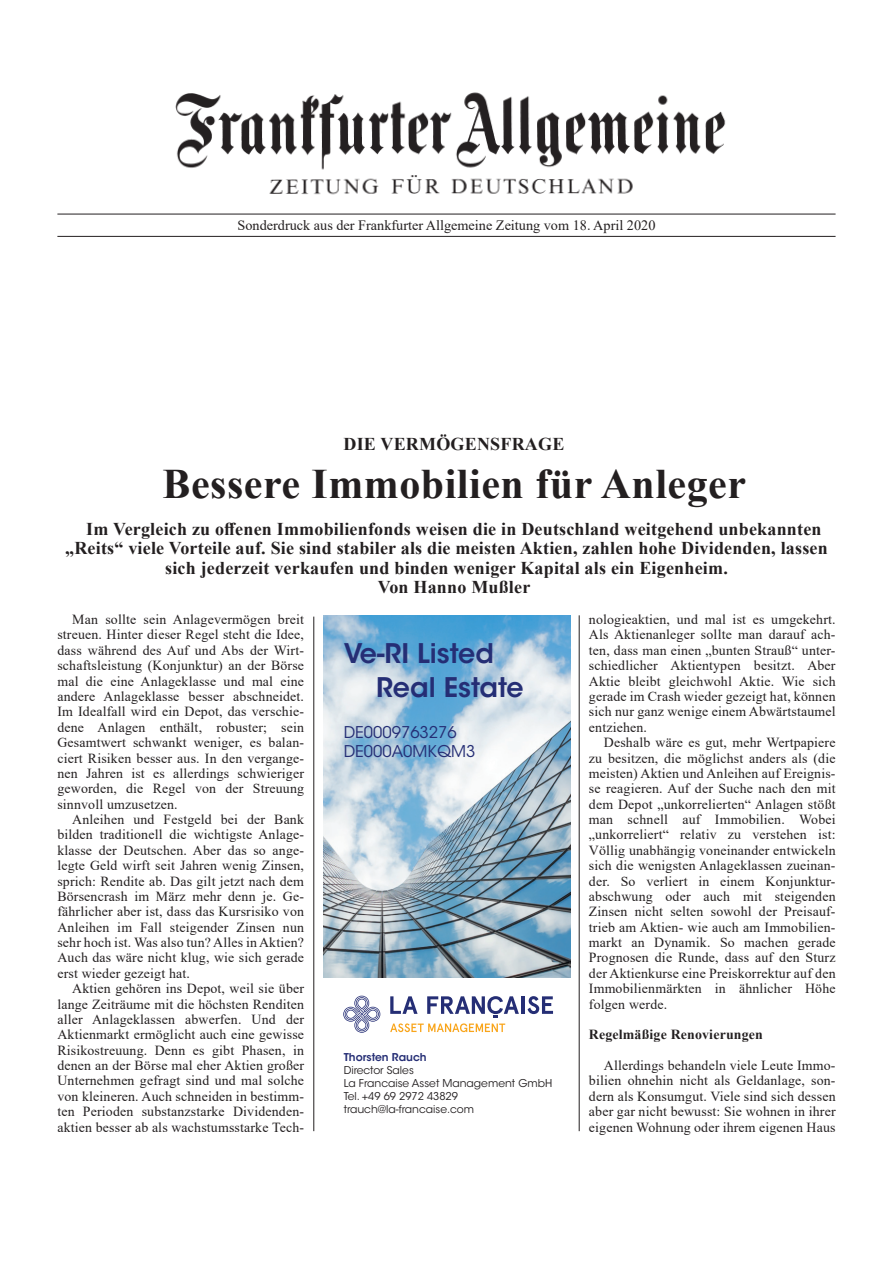
<style>
.page{position:relative;width:893px;height:1263px;background:#fff}
.page>*{position:absolute;margin:0;border:0;box-sizing:border-box;transform-origin:0 0}
.t1{font:700 42px "Times New Roman";letter-spacing:.01em;color:#231f20}
.t2{font:600 26.85px/33.6px "ITC Avant Garde Std";color:#252e75}
.t3{font:700 18px "Times New Roman";letter-spacing:.01em;color:#231f20}
.t4{font:16.05px/18.8px "ITC Avant Garde Std";color:#252e75}
.t5{font:14.25px "Times New Roman";color:#231f20}
.t6{font:13.8px/15.3px "Times New Roman";letter-spacing:.01em;color:#231f20;text-align:justify}
.t7{font:700 13.8px "Times New Roman";letter-spacing:.01em;color:#231f20}
.t8{font:10.8px/12.9px "ITC Avant Garde Std";color:#231f20}
.s1{font-weight:600;color:#252e75}
</style>
<div class="page">
<hr style="left:57px;top:236px;width:779px;height:1px;background:#231f20">
<hr style="left:57px;top:214px;width:779px;height:1px;background:#231f20">
<img style="left:175px;top:92px;width:551px;height:103px">
<hr style="left:579px;top:615px;width:1px;height:516px;background:#231f20">
<hr style="left:313px;top:617px;width:1px;height:514px;background:#231f20">
<img style="left:323px;top:615px;width:247px;height:362px">
<hr style="left:521px;top:996px;width:4px;height:18px;background:#252e75">
<svg style="left:528px;top:996px;width:25px;height:18px"></svg>
<svg style="left:390px;top:996px;width:129px;height:36px"></svg>
<svg style="left:343px;top:996px;width:37px;height:37px"></svg>
<p class="t5" style="left:238px;top:215px;width:419px">Sonderdruck aus der Frankfurter Allgemeine Zeitung vom 18. April 2020</p>
<p class="t3" style="left:343px;top:431px;width:222px">DIE VERMÖGENSFRAGE</p>
<p class="t1" style="left:163px;top:454px;width:585px">Bessere Immobilien für Anleger</p>
<p class="t3" style="left:86px;top:516px;width:737px">Im Vergleich zu offenen Immobilienfonds weisen die in Deutschland weitgehend unbekannten</p>
<p class="t3" style="left:65px;top:535px;width:764px">„Reits“ viele Vorteile auf. Sie sind stabiler als die meisten Aktien, zahlen hohe Dividenden, lassen</p>
<p class="t3" style="left:165px;top:555px;width:564px">sich jederzeit verkaufen und binden weniger Kapital als ein Eigenheim.</p>
<p class="t3" style="left:378px;top:574px;width:154px">Von Hanno Mußler</p>
<p class="t6" style="left:57px;top:611px;width:248px;text-indent:15px">Man sollte sein Anlagevermögen breit streuen. Hinter dieser Regel steht die Idee, dass während des Auf und Abs der Wirt&shy;schaftsleistung (Konjunktur) an der Börse mal die eine Anlageklasse und mal eine andere Anlageklasse besser abschneidet.<br>Im Idealfall wird ein Depot, das verschie&shy;dene Anlagen enthält, robuster; sein Gesamtwert schwankt weniger, es balan&shy;ciert Risiken besser aus. In den vergange&shy;nen Jahren ist es allerdings schwieriger geworden, die Regel von der Streuung sinnvoll umzusetzen.</p>
<p class="t6" style="left:57px;top:811px;width:248px;text-indent:15px">Anleihen und Festgeld bei der Bank bilden traditionell die wichtigste Anlage&shy;klasse der Deutschen. Aber das so ange&shy;legte Geld wirft seit Jahren wenig Zinsen, sprich: Rendite ab. Das gilt jetzt nach dem Börsencrash im März mehr denn je. Ge&shy;fährlicher aber ist, dass das Kursrisiko von Anleihen im Fall steigender Zinsen nun sehr hoch ist. Was also tun? Alles in Aktien?<br>Auch das wäre nicht klug, wie sich gerade erst wieder gezeigt hat.</p>
<p class="t6" style="left:57px;top:980px;width:248px;text-indent:15px">Aktien gehören ins Depot, weil sie über lange Zeiträume mit die höchsten Renditen aller Anlageklassen abwerfen. Und der Aktienmarkt ermöglicht auch eine gewisse Risikostreuung. Denn es gibt Phasen, in denen an der Börse mal eher Aktien großer Unternehmen gefragt sind und mal solche von kleineren. Auch schneiden in bestimm&shy;ten Perioden substanzstarke Dividenden&shy;aktien besser ab als wachstumsstarke Tech-</p>
<p class="t2" style="left:376px;top:637px;width:149px;text-indent:-32px">Ve-RI Listed<br>Real Estate</p>
<p class="t4" style="left:344px;top:723px;width:133px">DE0009763276<br>DE000A0MKQM3</p>
<p class="t8" style="left:344px;top:1051px;width:210px"><span class="s1">Thorsten Rauch<br></span>Director Sales<br>La Francaise Asset Management GmbH<br>Tel. +49 69 2972 43829 trauch@la-francaise.com</p>
<p class="t6" style="left:589px;top:611px;width:248px">nologieaktien, und mal ist es umgekehrt.<br>Als Aktienanleger sollte man darauf ach&shy;ten, dass man einen „bunten Strauß“ unter&shy;schiedlicher Aktientypen besitzt. Aber Aktie bleibt gleichwohl Aktie. Wie sich gerade im Crash wieder gezeigt hat, können sich nur ganz wenige einem Abwärtstaumel entziehen.</p>
<p class="t6" style="left:589px;top:734px;width:248px;text-indent:15px">Deshalb wäre es gut, mehr Wertpapiere zu besitzen, die möglichst anders als (die meisten) Aktien und Anleihen auf Ereignis&shy;se reagieren. Auf der Suche nach den mit dem Depot „unkorrelierten“ Anlagen stößt man schnell auf Immobilien. Wobei „unkorreliert“ relativ zu verstehen ist:<br>Völlig unabhängig voneinander entwickeln sich die wenigsten Anlageklassen zueinan&shy;der. So verliert in einem Konjunktur&shy;abschwung oder auch mit steigenden Zinsen nicht selten sowohl der Preisauf&shy;trieb am Aktien- wie auch am Immobilien&shy;markt an Dynamik. So machen gerade Prognosen die Runde, dass auf den Sturz der Aktienkurse eine Preiskorrektur auf den Immobilienmärkten in ähnlicher Höhe folgen werde.</p>
<p class="t7" style="left:589px;top:1025px;width:175px">Regelmäßige Renovierungen</p>
<p class="t6" style="left:589px;top:1057px;width:248px;text-indent:15px">Allerdings behandeln viele Leute Immo&shy;bilien ohnehin nicht als Geldanlage, son&shy;dern als Konsumgut. Viele sind sich dessen aber gar nicht bewusst: Sie wohnen in ihrer eigenen Wohnung oder ihrem eigenen Haus</p>
</div>
